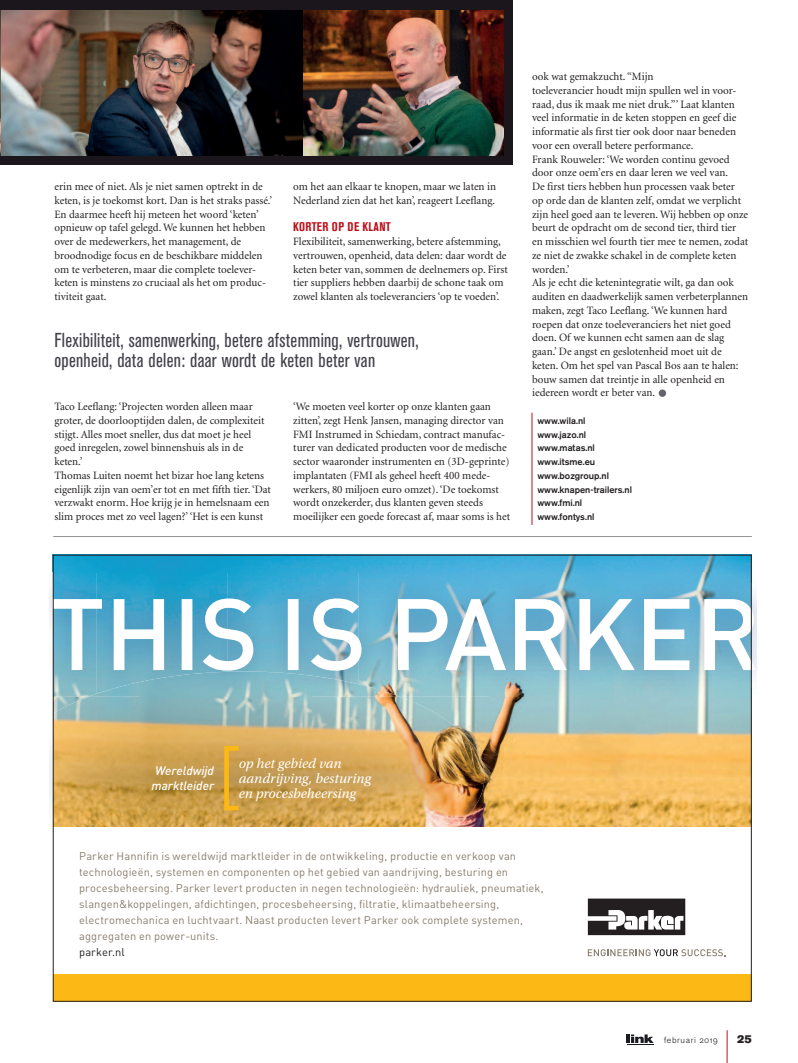
<style>
.page{position:relative;width:798px;height:1063px;background:#fff}
.page>*{position:absolute;margin:0;border:0;box-sizing:border-box;transform-origin:0 0}
.t1{font:condensed 20px/20px "Akzidenz Grotesk BE";letter-spacing:.015em;color:#43424a;scale:.96 1}
.t2{font:italic 14px/14.9px "Utopia Std";color:#fff}
.t3{font:700 condensed 12.5px "Akzidenz Grotesk BE";letter-spacing:.03em;color:#bb1018}
.t4{font:italic 500 12.25px/14.9px "DINOT";letter-spacing:-.005em;color:#fff}
.t5{font:11.25px/13.8px "Minion";color:#231f20}
.t6{font:11.25px "Akzidenz Grotesk BE Super";color:#231f20}
.t7{font:11.12px/16px "DINOT";letter-spacing:.01em;color:#887d6e}
.t8{font:11.12px "DINOT";letter-spacing:.01em;color:#231f20}
.t9{font:500 9.38px/13.8px "Akzidenz Grotesk BE";color:#231f20}
.t10{font:300 8.75px "Akzidenz Grotesk BE";letter-spacing:.07em;color:#231f20}
.s1{font-family:"Akzidenz Grotesk BE Light Os F";font-weight:400}
</style>
<div class="page">
<div style="left:0;top:0;width:513px;height:165px;background:#1b161c"></div>
<hr style="left:53px;top:536px;width:698px;height:1px;background:#939598">
<hr style="left:726px;top:1030px;width:1px;height:33px;background:#bb1018">
<svg style="left:626px;top:1034px;width:27px;height:11px"></svg>
<img style="left:0;top:11px;width:503px;height:145px">
<div style="left:658px;top:389px;width:7px;height:8px;background:#63636b;border-radius:4px"></div>
<hr style="left:531px;top:413px;width:1px;height:112px;background:#bb1018">
<img style="left:55px;top:557px;width:694px;height:15px">
<img style="left:489px;top:697px;width:260px;height:130px">
<img style="left:484px;top:697px;width:5px;height:53px">
<img style="left:484px;top:750px;width:5px;height:77px">
<img style="left:49px;top:713px;width:4px;height:140px">
<img style="left:55px;top:697px;width:429px;height:130px">
<svg style="left:587px;top:899px;width:98px;height:36px"></svg>
<svg style="left:587px;top:949px;width:138px;height:7px"></svg>
<div style="left:53px;top:974px;width:698px;height:28px;background:#fcb814"></div>
<svg style="left:52px;top:572px;width:1px;height:12px"></svg>
<img style="left:358px;top:572px;width:394px;height:125px">
<img style="left:227px;top:572px;width:131px;height:26px">
<img style="left:96px;top:572px;width:131px;height:26px">
<img style="left:55px;top:572px;width:41px;height:125px">
<img style="left:88px;top:671px;width:312px;height:26px">
<img style="left:751px;top:584px;width:5px;height:103px">
<img style="left:49px;top:584px;width:4px;height:103px">
<svg style="left:52px;top:598px;width:703px;height:73px"></svg>
<svg style="left:224px;top:746px;width:14px;height:64px"></svg>
<p class="t5" style="left:54px;top:181px;width:219px">erin mee of niet. Als je niet samen optrekt in de keten, is je toekomst kort. Dan is het straks passé.’ En daarmee heeft hij meteen het woord ‘keten’ opnieuw op tafel gelegd. We kunnen het hebben over de medewerkers, het management, de broodnodige focus en de beschikbare middelen om te verbeteren, maar die complete toelever&shy;keten is minstens zo cruciaal als het om produc&shy;tiviteit gaat.</p>
<p class="t5" style="left:293px;top:181px;width:204px">om het aan elkaar te knopen, maar we laten in<br>Nederland zien dat het kan’, reageert Leeflang.</p>
<p class="t3" style="left:293px;top:223px;width:99px">KORTER OP DE KLANT</p>
<p class="t5" style="left:293px;top:236px;width:216px">Flexibiliteit, samenwerking, betere afstemming, vertrouwen, openheid, data delen: daar wordt de keten beter van, sommen de deelnemers op. First tier suppliers hebben daarbij de schone taak om zowel klanten als toeleveranciers ‘op te voeden’.</p>
<h1 class="t1" style="left:54px;top:332px;width:381px">Flexibiliteit, samenwerking, betere afstemming, vertrouwen, openheid, data delen: daar wordt de keten beter van</h1>
<p class="t5" style="left:54px;top:401px;width:218px">Taco Leeflang: ‘Projecten worden alleen maar groter, de doorlooptijden dalen, de complexiteit stijgt. Alles moet sneller, dus dat moet je heel goed inregelen, zowel binnenshuis als in de keten.’<br>Thomas Luiten noemt het bizar hoe lang ketens eigenlijk zijn van oem’er tot en met fifth tier. ‘Dat verzwakt enorm. Hoe krijg je in hemelsnaam een slim proces met zo veel lagen?’ ‘Het is een kunst</p>
<p class="t5" style="left:293px;top:401px;width:218px">‘We moeten veel korter op onze klanten gaan zitten’, zegt Henk Jansen, managing director van FMI Instrumed in Schiedam, contract manufac&shy;turer van dedicated producten voor de medische sector waaronder instrumenten en (3D-geprinte) implantaten (FMI als geheel heeft 400 mede&shy;werkers, 80 miljoen euro omzet). ‘De toekomst wordt onzekerder, dus klanten geven steeds moeilijker een goede forecast af, maar soms is het</p>
<p class="t5" style="left:532px;top:71px;width:218px">ook wat gemakzucht. “Mijn<br>toeleverancier houdt mijn spullen wel in voor&shy;raad, dus ik maak me niet druk.”’ Laat klanten veel informatie in de keten stoppen en geef die informatie als first tier ook door naar beneden voor een overall betere performance.<br>Frank Rouweler: ‘We worden continu gevoed door onze oem’ers en daar leren we veel van.<br>De first tiers hebben hun processen vaak beter op orde dan de klanten zelf, omdat we verplicht zijn heel goed aan te leveren. Wij hebben op onze beurt de opdracht om de second tier, third tier en misschien wel fourth tier mee te nemen, zodat ze niet de zwakke schakel in de complete keten worden.’<br>Als je echt die ketenintegratie wilt, ga dan ook auditen en daadwerkelijk samen verbeterplannen maken, zegt Taco Leeflang. ‘We kunnen hard roepen dat onze toeleveranciers het niet goed doen. Of we kunnen echt samen aan de slag gaan.’ De angst en geslotenheid moet uit de keten. Om het spel van Pascal Bos aan te halen: bouw samen dat treintje in alle openheid en iedereen wordt er beter van.</p>
<p class="t9" style="left:537px;top:415px;width:96px">www.wila.nl www.jazo.nl www.matas.nl www.itsme.eu www.bozgroup.nl www.knapen-trailers.nl www.fmi.nl www.fontys.nl</p>
<p class="t4" style="left:151px;top:765px;width:64px">Wereldwijd marktleider</p>
<p class="t2" style="left:238px;top:758px;width:134px">op het gebied van aandrijving, besturing en procesbeheersing</p>
<p class="t7" style="left:79px;top:849px;width:466px">Parker Hannifin is wereldwijd marktleider in de ontwikkeling, productie en verkoop van technologieën, systemen en componenten op het gebied van aandrijving, besturing en procesbeheersing. Parker levert producten in negen technologieën: hydrauliek, pneumatiek, slangen&amp;koppelingen, afdichtingen, procesbeheersing, filtratie, klimaatbeheersing, electromechanica en luchtvaart. Naast producten levert Parker ook complete systemen, aggregaten en power-units.</p>
<p class="t8" style="left:79px;top:948px;width:47px">parker.nl</p>
<p class="t10" style="left:663px;top:1036px;width:55px">februari <span class="s1">2019</span></p>
<p class="t6" style="left:736px;top:1034px;width:16px">25</p>
</div>
